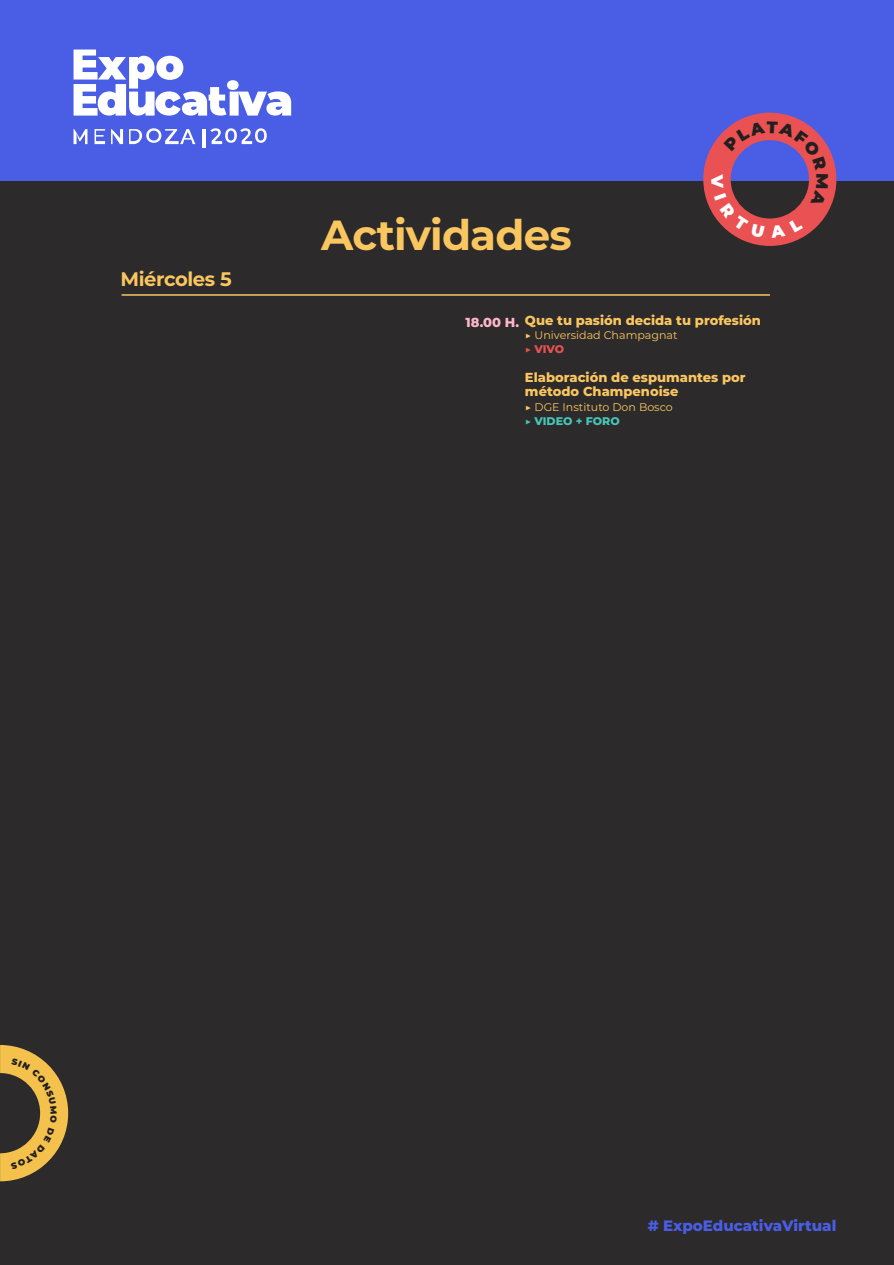
<style>
.page{position:relative;width:894px;height:1265px;background:#fff}
.page>*{position:absolute;margin:0;border:0;box-sizing:border-box;transform-origin:0 0}
.t1{font:700 42px "Montserrat";letter-spacing:-.02em;color:#f9c660}
.t2{font:700 19.65px "Montserrat";letter-spacing:-.02em;color:#f9c660}
.t3{font:800 15px "Montserrat";color:#4a5ee5}
.t4{font:800 13.05px/14.4px "Montserrat";color:#f9c660}
.t5{font:800 13.05px "Montserrat";color:#ffb6ca}
.t6{font:11.1px "Montserrat";color:#f9c660}
.t7{font:800 11.1px "Montserrat";color:#48c5b5}
.t8{font:800 11.1px "Montserrat";color:#ea5153}
</style>
<div class="page">
<div style="left:0;top:180px;width:893px;height:1084px;background:#2d2a2b"></div>
<div style="left:0;top:0;width:893px;height:180px;background:#4a5ee5"></div>
<svg style="left:74px;top:50px;width:217px;height:66px"></svg>
<svg style="left:74px;top:129px;width:13px;height:15px"></svg>
<svg style="left:94px;top:129px;width:11px;height:15px"></svg>
<svg style="left:111px;top:129px;width:12px;height:15px"></svg>
<svg style="left:129px;top:128px;width:66px;height:16px"></svg>
<hr style="left:202px;top:129px;width:4px;height:18px;background:#fff">
<svg style="left:210px;top:128px;width:57px;height:16px"></svg>
<hr style="left:122px;top:294px;width:648px;height:2px;background:#f9c660">
<svg style="left:0;top:1044px;width:68px;height:136px;background:#93773c"></svg>
<svg style="left:703px;top:113px;width:133px;height:133px"></svg>
<h2 class="t2" style="left:120px;top:265px;width:113px">Miércoles 5</h2>
<h1 class="t1" style="left:321px;top:205px;width:252px">Actividades</h1>
<p class="t4" style="left:525px;top:312px;width:237px">Que tu pasión decida tu profesión</p>
<p class="t6" style="left:525px;top:327px;width:154px">▶ Universidad Champagnat</p>
<p class="t8" style="left:525px;top:341px;width:41px">▶ VIVO</p>
<p class="t4" style="left:525px;top:369px;width:222px">Elaboración de espumantes por método Champenoise</p>
<p class="t6" style="left:525px;top:399px;width:149px">▶ DGE Instituto Don Bosco</p>
<p class="t7" style="left:525px;top:413px;width:96px">▶ VIDEO + FORO</p>
<p class="t5" style="left:465px;top:313px;width:55px">18.00 H.</p>
<p class="t3" style="left:647px;top:1214px;width:190px"># ExpoEducativaVirtual</p>
</div>
